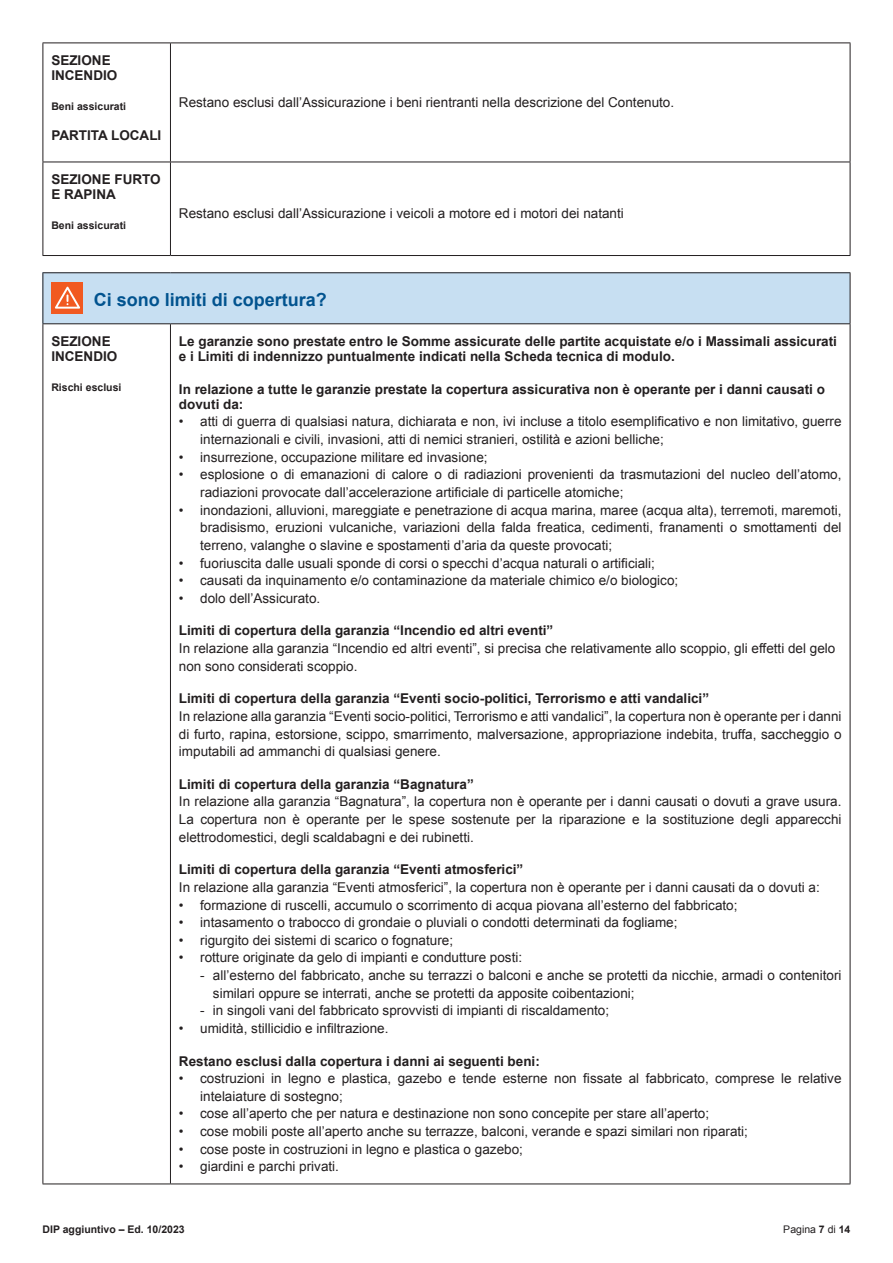
<style>
.page{position:relative;width:893px;height:1263px;background:#fff}
.page>*{position:absolute;margin:0;border:0;box-sizing:border-box;transform-origin:0 0}
.t1{font:700 18px "Arial";color:#01538f}
.t2{font:13.5px/17.7px "Arial";color:#231f20}
.t3{font:700 13.5px/15px "Arial";color:#231f20}
.t4{font:700 10.5px "Arial";color:#231f20}
.t5{font:10.5px "Arial";color:#231f20}
.s1{font-weight:700}
</style>
<div class="page">
<hr style="left:43px;top:43px;width:127px;height:1px;background:#231f20">
<hr style="left:43px;top:43px;width:1px;height:119px;background:#231f20">
<hr style="left:170px;top:43px;width:680px;height:1px;background:#231f20">
<hr style="left:170px;top:43px;width:1px;height:119px;background:#231f20">
<hr style="left:850px;top:43px;width:1px;height:119px;background:#231f20">
<hr style="left:43px;top:162px;width:127px;height:1px;background:#231f20">
<hr style="left:170px;top:162px;width:680px;height:1px;background:#231f20">
<hr style="left:170px;top:162px;width:1px;height:93px;background:#231f20">
<hr style="left:43px;top:255px;width:127px;height:1px;background:#231f20">
<hr style="left:170px;top:255px;width:680px;height:1px;background:#231f20">
<hr style="left:43px;top:162px;width:1px;height:93px;background:#231f20">
<hr style="left:850px;top:162px;width:1px;height:93px;background:#231f20">
<div style="left:43px;top:273px;width:807px;height:51px;background:#c7dff2"></div>
<hr style="left:43px;top:272px;width:127px;height:1px;background:#231f20">
<hr style="left:43px;top:273px;width:1px;height:50px;background:#231f20">
<hr style="left:170px;top:272px;width:680px;height:1px;background:#231f20">
<hr style="left:850px;top:273px;width:1px;height:50px;background:#231f20">
<hr style="left:43px;top:323px;width:127px;height:1px;background:#231f20">
<hr style="left:43px;top:324px;width:1px;height:859px;background:#231f20">
<hr style="left:170px;top:323px;width:680px;height:1px;background:#231f20">
<hr style="left:170px;top:324px;width:1px;height:859px;background:#231f20">
<hr style="left:850px;top:324px;width:1px;height:859px;background:#231f20">
<hr style="left:43px;top:1183px;width:127px;height:1px;background:#231f20">
<hr style="left:170px;top:1183px;width:680px;height:1px;background:#231f20">
<div style="left:52px;top:282px;width:31px;height:32px;background:#f15921"></div>
<svg style="left:55px;top:287px;width:25px;height:22px"></svg>
<p class="t3" style="left:51px;top:53px;width:68px">SEZIONE<br>INCENDIO</p>
<p class="t4" style="left:51px;top:100px;width:76px">Beni assicurati</p>
<p class="t3" style="left:51px;top:128px;width:111px">PARTITA LOCALI</p>
<p class="t3" style="left:51px;top:173px;width:111px">SEZIONE FURTO<br>E RAPINA</p>
<p class="t4" style="left:51px;top:219px;width:76px">Beni assicurati</p>
<p class="t2" style="left:179px;top:94px;width:497px">Restano esclusi dall’Assicurazione i beni rientranti nella descrizione del Contenuto.</p>
<p class="t2" style="left:179px;top:204px;width:446px">Restano esclusi dall’Assicurazione i veicoli a motore ed i motori dei natanti</p>
<h1 class="t1" style="left:94px;top:287px;width:235px">Ci sono limiti di copertura?</h1>
<p class="t3" style="left:51px;top:334px;width:68px">SEZIONE<br>INCENDIO</p>
<p class="t4" style="left:51px;top:380px;width:72px">Rischi esclusi</p>
<p class="t3" style="left:179px;top:334px;width:660px">Le garanzie sono prestate entro le Somme assicurate delle partite acquistate e/o i Massimali assicurati e i Limiti di indennizzo puntualmente indicati nella Scheda tecnica di modulo.</p>
<p class="t3" style="left:179px;top:382px;width:647px">In relazione a tutte le garanzie prestate la copertura assicurativa non è operante per i danni causati o dovuti da:</p>
<p class="t2" style="left:200px;top:413px;width:643px;text-indent:-21px">• atti di guerra di qualsiasi natura, dichiarata e non, ivi incluse a titolo esemplificativo e non limitativo, guerre internazionali e civili, invasioni, atti di nemici stranieri, ostilità e azioni belliche;</p>
<p class="t2" style="left:179px;top:448px;width:310px">• insurrezione, occupazione militare ed invasione;</p>
<p class="t2" style="left:200px;top:466px;width:643px;text-indent:-21px">• esplosione o di emanazioni di calore o di radiazioni provenienti da trasmutazioni del nucleo dell’atomo, radiazioni provocate dall’accelerazione artificiale di particelle atomiche;</p>
<p class="t2" style="left:200px;top:501px;width:643px;text-align:justify;text-indent:-21px">• inondazioni, alluvioni, mareggiate e penetrazione di acqua marina, maree (acqua alta), terremoti, maremoti, bradisismo, eruzioni vulcaniche, variazioni della falda freatica, cedimenti, franamenti o smottamenti del terreno, valanghe o slavine e spostamenti d’aria da queste provocati;</p>
<p class="t2" style="left:179px;top:554px;width:478px">• fuoriuscita dalle usuali sponde di corsi o specchi d’acqua naturali o artificiali;</p>
<p class="t2" style="left:179px;top:572px;width:501px">• causati da inquinamento e/o contaminazione da materiale chimico e/o biologico;</p>
<p class="t2" style="left:179px;top:589px;width:143px">• dolo dell’Assicurato.</p>
<p class="t3" style="left:179px;top:623px;width:376px">Limiti di copertura della garanzia “Incendio ed altri eventi”</p>
<p class="t2" style="left:179px;top:639px;width:658px">In relazione alla garanzia “Incendio ed altri eventi”, si precisa che relativamente allo scoppio, gli effetti del gelo non sono considerati scoppio.</p>
<p class="t3" style="left:179px;top:691px;width:532px">Limiti di copertura della garanzia “Eventi socio-politici, Terrorismo e atti vandalici”</p>
<p class="t2" style="left:179px;top:707px;width:664px;text-align:justify">In relazione alla garanzia “Eventi socio-politici, Terrorismo e atti vandalici”, la copertura non è operante per i danni di furto, rapina, estorsione, scippo, smarrimento, malversazione, appropriazione indebita, truffa, saccheggio o imputabili ad ammanchi di qualsiasi genere.</p>
<p class="t3" style="left:179px;top:777px;width:296px">Limiti di copertura della garanzia “Bagnatura”</p>
<p class="t2" style="left:179px;top:793px;width:664px;text-align:justify">In relazione alla garanzia “Bagnatura”, la copertura non è operante per i danni causati o dovuti a grave usura.<br>La copertura non è operante per le spese sostenute per la riparazione e la sostituzione degli apparecchi elettrodomestici, degli scaldabagni e dei rubinetti.</p>
<p class="t3" style="left:179px;top:862px;width:346px">Limiti di copertura della garanzia “Eventi atmosferici”</p>
<p class="t2" style="left:179px;top:878px;width:642px">In relazione alla garanzia “Eventi atmosferici”, la copertura non è operante per i danni causati da o dovuti a:</p>
<p class="t2" style="left:179px;top:896px;width:560px">• formazione di ruscelli, accumulo o scorrimento di acqua piovana all’esterno del fabbricato;</p>
<p class="t2" style="left:179px;top:914px;width:500px">• intasamento o trabocco di grondaie o pluviali o condotti determinati da fogliame;</p>
<p class="t2" style="left:179px;top:931px;width:276px">• rigurgito dei sistemi di scarico o fognature;</p>
<p class="t2" style="left:179px;top:949px;width:345px">• rotture originate da gelo di impianti e condutture posti:</p>
<p class="t2" style="left:213px;top:966px;width:630px;text-indent:-13px">- all’esterno del fabbricato, anche su terrazzi o balconi e anche se protetti da nicchie, armadi o contenitori similari oppure se interrati, anche se protetti da apposite coibentazioni;</p>
<p class="t2" style="left:200px;top:1002px;width:410px">- in singoli vani del fabbricato sprovvisti di impianti di riscaldamento;</p>
<p class="t2" style="left:179px;top:1019px;width:211px">• umidità, stillicidio e infiltrazione.</p>
<p class="t3" style="left:179px;top:1054px;width:362px">Restano esclusi dalla copertura i danni ai seguenti beni:</p>
<p class="t2" style="left:200px;top:1070px;width:643px;text-indent:-21px">• costruzioni in legno e plastica, gazebo e tende esterne non fissate al fabbricato, comprese le relative intelaiature di sostegno;</p>
<p class="t2" style="left:179px;top:1105px;width:532px">• cose all’aperto che per natura e destinazione non sono concepite per stare all’aperto;</p>
<p class="t2" style="left:179px;top:1122px;width:571px">• cose mobili poste all’aperto anche su terrazze, balconi, verande e spazi similari non riparati;</p>
<p class="t2" style="left:179px;top:1140px;width:345px">• cose poste in costruzioni in legno e plastica o gazebo;</p>
<p class="t2" style="left:179px;top:1158px;width:162px">• giardini e parchi privati.</p>
<p class="t4" style="left:43px;top:1222px;width:144px">DIP aggiuntivo – Ed. 10/2023</p>
<p class="t5" style="left:783px;top:1223px;width:69px">Pagina <span class="s1">7</span> di <span class="s1">14</span></p>
</div>
